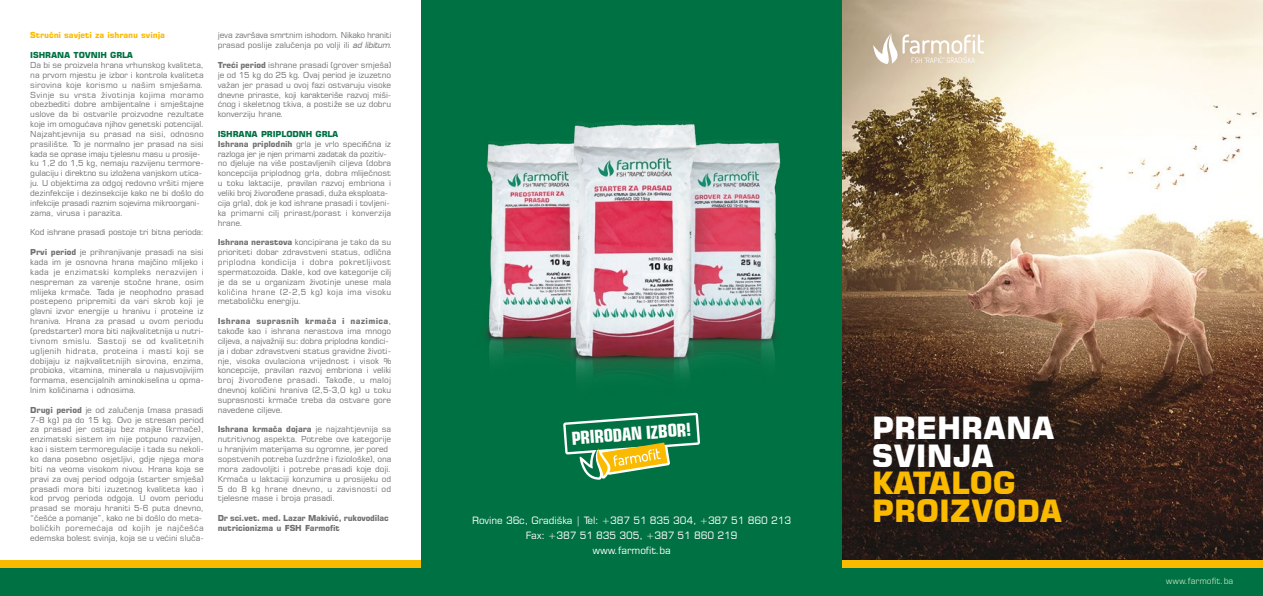
<style>
.page{position:relative;width:1263px;height:596px;background:#fff}
.page>*{position:absolute;margin:0;border:0;box-sizing:border-box;transform-origin:0 0}
.t1{font:700 30.5px/27.5px "Square 721 BT";color:#faba00}
.t2{font:700 30.5px/27.5px "Square 721 BT";color:#fff}
.t3{font:700 condensed 18.1px "Square 721 BT";color:#fff}
.t4{font:10px/15.2px "Square 721 BT";letter-spacing:-.01em;color:#fff;text-align:center}
.t5{font:8.5px "Square 721 BT";color:#b6d9b7}
.t6{font:8.2px/9.8px "Square 721 BT";letter-spacing:-.01em;color:#707172}
.t7{font:8.2px/9.8px "Square 721 BT";letter-spacing:-.03em;color:#707172}
.t8{font:700 8.2px/9.8px "Square 721 BT";letter-spacing:-.02em;color:#707172}
.t9{font:700 8.2px "Square 721 BT";letter-spacing:-.01em;color:#faba00}
.t10{font:700 8.2px "Square 721 BT";letter-spacing:-.01em;color:#007142}
.s1{font-weight:700}
.s2{font-family:"Square 721 BT Italic"}
.s3{font-weight:700;color:#007142}
.s4{font-family:"Myriad Pro"}
</style>
<div class="page">
<img style="left:842px;top:0;width:421px;height:559px">
<svg style="left:873px;top:34px;width:111px;height:30px"></svg>
<div style="left:0;top:559px;width:435px;height:36px;background:#faba00"></div>
<div style="left:0;top:567px;width:842px;height:28px;background:#007142"></div>
<div style="left:836px;top:559px;width:427px;height:36px;background:#faba00"></div>
<div style="left:836px;top:567px;width:427px;height:28px;background:#007142"></div>
<img style="left:421px;top:0;width:421px;height:567px">
<svg style="left:563px;top:412px;width:137px;height:67px"></svg>
<p class="t9" style="left:30px;top:30px;width:136px">Stručni savjeti za ishranu svinja</p>
<p class="t10" style="left:30px;top:50px;width:104px">ISHRANA TOVNIH GRLA</p>
<p class="t6" style="left:30px;top:60px;width:175px">Da bi se proizvela hrana vrhunskog kvaliteta, na prvom mjestu je izbor i kontrola kvaliteta sirovina koje korismo u našim smješama.<br>Svinje su vrsta životinja kojima moramo obezbediti dobre ambijentalne i smještajne uslove da bi ostvarile proizvodne rezultate koje im omogućava njihov genetski potencijal.<br>Najzahtjevnija su prasad na sisi, odnosno prasilište. To je normalno jer prasad na sisi kada se oprase imaju tjelesnu masu u prosije&shy;ku 1,2 do 1,5 kg, nemaju razvijenu termore&shy;gulaciju i direktno su izložena vanjskom utica&shy;ju. U objektima za odgoj redovno vršiti mjere dezinfekcije i dezinsekcije kako ne bi došlo do infekcije prasadi raznim sojevima mikroorgani&shy;zama, virusa i parazita.</p>
<p class="t7" style="left:30px;top:227px;width:175px">Kod ishrane prasadi postoje tri bitna perioda:</p>
<p class="t6" style="left:30px;top:247px;width:175px;text-align:justify"><span class="s1">Prvi period</span> je prihranjivanje prasadi na sisi kada im je osnovna hrana majčino mlijeko i kada je enzimatski kompleks nerazvijen i nespreman za varenje stočne hrane, osim mlijeka krmače. Tada je neophodno prasad postepeno pripremiti da vari skrob koji je glavni izvor energije u hranivu i proteine iz hraniva. Hrana za prasad u ovom periodu (predstarter) mora biti najkvalitetnija u nutri&shy;tivnom smislu. Sastoji se od kvalitetnih ugljenih hidrata, proteina i masti koji se dobijaju iz najkvalitetnijih sirovina, enzima, probioka, vitamina, minerala u najusvojivijim formama, esencijalnih aminokiselina u opma&shy;lnim količinama i odnosima.</p>
<p class="t6" style="left:30px;top:404px;width:175px"><span class="s1">Drugi period</span> je od zalučenja (masa prasadi 7-8 kg) pa do 15 kg. Ovo je stresan period za prasad jer ostaju bez majke (krmače), enzimatski sistem im nije potpuno razvijen, kao i sistem termoregulacije i tada su nekoli&shy;ko dana posebno osjetljivi, gdje njega mora biti na veoma visokom nivou. Hrana koja se pravi za ovaj period odgoja (starter smješa) prasadi mora biti izuzetnog kvaliteta kao i kod prvog perioda odgoja. U ovom periodu prasad se moraju hraniti 5-6 puta dnevno, “češće a pomanje”, kako ne bi došlo do meta&shy;boličkih poremećaja od kojih je najčešća edemska bolest svinja, koja se u većini sluča-</p>
<p class="t7" style="left:218px;top:30px;width:176px">jeva završava smrtnim ishodom. Nikako hraniti prasad poslije zalučenja po volji ili <span class="s2">ad libitum</span>.</p>
<p class="t6" style="left:218px;top:60px;width:175px;text-align:justify"><span class="s1">Treći period</span> ishrane prasadi (grover smješa) je od 15 kg do 25 kg. Ovaj period je izuzetno važan jer prasad u ovoj fazi ostvaruju visoke dnevne priraste, koji karakteriše razvoj miši&shy;ćnog i skeletnog tkiva, a postiže se uz dobru konverziju hrane.</p>
<p class="t6" style="left:218px;top:129px;width:175px"><span class="s3">ISHRANA PRIPLODNH GRLA<br></span><span class="s1">Ishrana priplodnih</span> grla je vrlo speci<span class="s4">fi</span>čna iz razloga jer je njen primarni zadatak da pozitiv&shy;no djeluje na više postavljenih ciljeva (dobra koncepcija priplodnog grla, dobra mliječnost u toku laktacije, pravilan razvoj embriona i veliki broj živorođene prasadi, duža eksploata&shy;cija grla), dok je kod ishrane prasadi i tovljeni&shy;ka primarni cilj prirast/porast i konverzija hrane.</p>
<p class="t6" style="left:218px;top:237px;width:175px;text-align:justify"><span class="s1">Ishrana nerastova</span> koncipirana je tako da su prioriteti dobar zdravstveni status, odlična priplodna kondicija i dobra pokretljivost spermatozoida. Dakle, kod ove kategorije cilj je da se u organizam životinje unese mala količina hrane (2-2,5 kg) koja ima visoku metaboličku energiju.</p>
<p class="t6" style="left:218px;top:316px;width:175px"><span class="s1">Ishrana suprasnih krmača i nazimica</span>, takođe kao i ishrana nerastova ima mnogo ciljeva, a najvažniji su: dobra priplodna kondici&shy;ja i dobar zdravstveni status gravidne životi&shy;nje, visoka ovulaciona vrijednost i visok % koncepcije, pravilan razvoj embriona i veliki broj živorođene prasadi. Takođe, u maloj dnevnoj količini hraniva (2,5-3,0 kg) u toku suprasnosti krmače treba da ostvare gore navedene ciljeve.</p>
<p class="t6" style="left:218px;top:424px;width:175px"><span class="s1">Ishrana krmača dojara</span> je najzahtjevnija sa nutritivnog aspekta. Potrebe ove kategorije u hranjivim materijama su ogromne, jer pored sopstvenih potreba (uzdržne i fiziološke), ona mora zadovoljiti i potrebe prasadi koje doji.<br>Krmača u laktaciji konzumira u prosijeku od 5 do 8 kg hrane dnevno, u zavisnosti od tjelesne mase i broja prasadi.</p>
<p class="t8" style="left:218px;top:513px;width:173px">Dr sci.vet. med. Lazar Makivić, rukovodilac nutricionizma u FSH Farmofit</p>
<h2 class="t3" style="left:571px;top:426px;width:121px;rotate:-4deg">PRIRODAN IZBOR!</h2>
<p class="t4" style="left:472px;top:512px;width:320px">Rovine 36c, Gradiška | Tel: +387 51 835 304, +387 51 860 213<br>Fax: +387 51 835 305, +387 51 860 219<br>www.farmofit.ba</p>
<h1 class="t2" style="left:872px;top:414px;width:184px">PREHRANA<br>SVINJA</h1>
<h1 class="t1" style="left:872px;top:469px;width:192px">KATALOG<br>PROIZVODA</h1>
<p class="t5" style="left:1166px;top:575px;width:69px">www.farmofit.ba</p>
</div>
